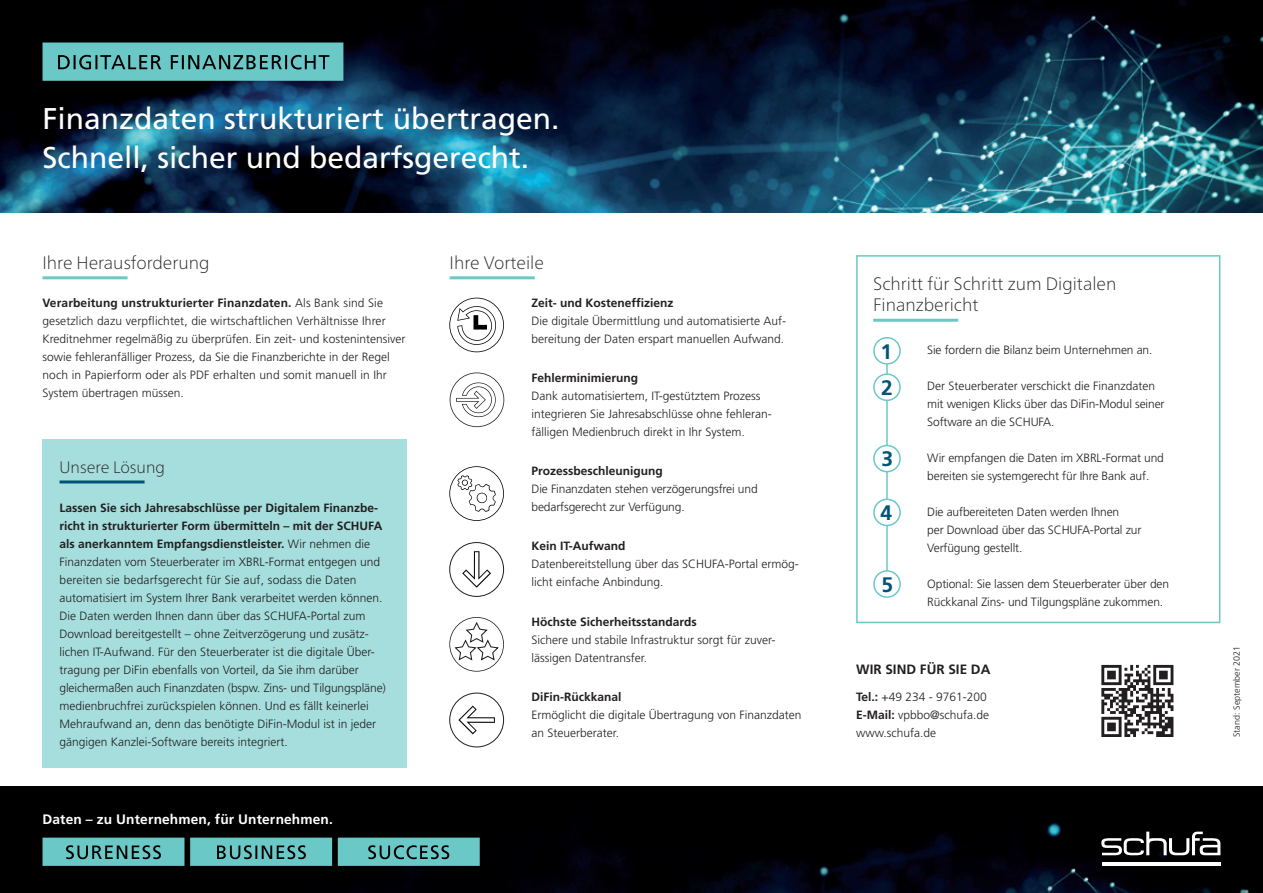
<style>
.page{position:relative;width:1263px;height:893px;background:#fff}
.page>*{position:absolute;margin:0;border:0;box-sizing:border-box;transform-origin:0 0}
.t1{font:30px/39px "Frutiger LT";color:#fff}
.t2{font:700 21px/35.8px "Frutiger LT";color:#005576}
.t3{font:100 18px/21px "Frutiger Neue LT Pro";color:#231f20}
.t4{font:100 16.5px "Frutiger Neue LT Pro";color:#231f20}
.t5{font:700 13.65px "Frutiger LT";letter-spacing:.01em;color:#fff}
.t6{font:700 13.5px "Frutiger LT";color:#231f20}
.t7{font:300 12px/18px "Frutiger LT";color:#231f20}
.t8{font:700 12px "Frutiger LT";color:#231f20}
.t9{font:300 9px "Frutiger LT";color:#231f20}
.s1{font-weight:700}
</style>
<div class="page">
<img style="left:0;top:0;width:1263px;height:213px">
<img style="left:0;top:787px;width:1263px;height:106px">
<svg style="left:43px;top:838px;width:141px;height:28px;background:#5db0af"></svg>
<svg style="left:190px;top:838px;width:142px;height:28px;background:#5eb1b0"></svg>
<svg style="left:338px;top:838px;width:142px;height:28px;background:#60b5b4"></svg>
<hr style="left:1102px;top:862px;width:118px;height:4px;background:#fff">
<svg style="left:1101px;top:832px;width:119px;height:23px"></svg>
<svg style="left:43px;top:43px;width:300px;height:38px;background:#5db1b0"></svg>
<hr style="left:43px;top:276px;width:85px;height:3px;background:#6ac8c7">
<hr style="left:450px;top:276px;width:85px;height:3px;background:#6ac8c7">
<div style="left:43px;top:439px;width:364px;height:328px;background:#a5dedd"></div>
<hr style="left:60px;top:480px;width:85px;height:3px;background:#005576">
<svg style="left:1101px;top:665px;width:72px;height:72px"></svg>
<div style="left:856px;top:255px;width:364px;height:368px;border:2px solid #6ac8c7"></div>
<hr style="left:873px;top:319px;width:85px;height:3px;background:#6ac8c7">
<svg style="left:449px;top:298px;width:55px;height:54px"></svg>
<svg style="left:449px;top:466px;width:55px;height:55px"></svg>
<hr style="left:886px;top:358px;width:2px;height:215px;background:#6ac8c7">
<div style="left:874px;top:338px;width:26px;height:26px;background:#fff;border-radius:50%"></div>
<div style="left:873px;top:337px;width:28px;height:28px;border:2px solid #6ac8c7;border-radius:50%"></div>
<div style="left:874px;top:374px;width:26px;height:26px;background:#fff;border-radius:50%"></div>
<div style="left:873px;top:373px;width:28px;height:28px;border:2px solid #6ac8c7;border-radius:50%"></div>
<div style="left:874px;top:445px;width:26px;height:27px;background:#fff;border-radius:50%"></div>
<div style="left:873px;top:445px;width:28px;height:27px;border:2px solid #6ac8c7;border-radius:50%"></div>
<div style="left:874px;top:499px;width:26px;height:26px;background:#fff;border-radius:50%"></div>
<div style="left:873px;top:499px;width:28px;height:27px;border:2px solid #6ac8c7;border-radius:50%"></div>
<div style="left:873px;top:570px;width:28px;height:28px;border:2px solid #6ac8c7;border-radius:50%"></div>
<svg style="left:449px;top:617px;width:55px;height:55px"></svg>
<div style="left:449px;top:542px;width:55px;height:55px;border:1px solid #231f20;border-radius:50%"></div>
<svg style="left:462px;top:551px;width:29px;height:37px"></svg>
<svg style="left:450px;top:372px;width:54px;height:55px"></svg>
<div style="left:449px;top:693px;width:55px;height:54px;border:1px solid #231f20;border-radius:50%"></div>
<svg style="left:458px;top:706px;width:37px;height:28px"></svg>
<h1 class="t1" style="left:43px;top:99px;width:518px">Finanzdaten strukturiert übertragen.<br>Schnell, sicher und bedarfsgerecht.</h1>
<h3 class="t3" style="left:43px;top:252px;width:168px">Ihre Herausforderung</h3>
<h3 class="t3" style="left:450px;top:252px;width:96px">Ihre Vorteile</h3>
<p class="t7" style="left:43px;top:294px;width:364px"><span class="s1">Verarbeitung unstrukturierter Finanzdaten.</span> Als Bank sind Sie gesetzlich dazu verpflichtet, die wirtschaftlichen Verhältnisse Ihrer Kreditnehmer regelmäßig zu überprüfen. Ein zeit- und kostenintensiver sowie fehleranfälliger Prozess, da Sie die Finanzberichte in der Regel noch in Papierform oder als PDF erhalten und somit manuell in Ihr System übertragen müssen.</p>
<p class="t8" style="left:531px;top:295px;width:144px">Zeit- und Kosteneffizienz</p>
<p class="t7" style="left:531px;top:312px;width:256px">Die digitale Übermittlung und automatisierte Auf&shy;bereitung der Daten erspart manuellen Aufwand.</p>
<p class="t8" style="left:531px;top:371px;width:108px">Fehlerminimierung</p>
<p class="t7" style="left:531px;top:387px;width:242px">Dank automatisiertem, IT-gestütztem Prozess integrieren Sie Jahresabschlüsse ohne fehleran&shy;fälligen Medienbruch direkt in Ihr System.</p>
<p class="t8" style="left:531px;top:464px;width:133px">Prozessbeschleunigung</p>
<p class="t7" style="left:531px;top:480px;width:228px">Die Finanzdaten stehen verzögerungsfrei und bedarfsgerecht zur Verfügung.</p>
<p class="t8" style="left:531px;top:539px;width:95px">Kein IT-Aufwand</p>
<p class="t7" style="left:531px;top:555px;width:269px">Datenbereitstellung über das SCHUFA-Portal ermög&shy;licht einfache Anbindung.</p>
<p class="t8" style="left:531px;top:614px;width:167px">Höchste Sicherheitsstandards</p>
<p class="t7" style="left:531px;top:631px;width:245px">Sichere und stabile Infrastruktur sorgt für zuver&shy;lässigen Datentransfer.</p>
<p class="t8" style="left:531px;top:690px;width:92px">DiFin-Rückkanal</p>
<p class="t7" style="left:531px;top:706px;width:272px">Ermöglicht die digitale Übertragung von Finanzdaten an Steuerberater.</p>
<h3 class="t4" style="left:60px;top:457px;width:107px">Unsere Lösung</h3>
<p class="t7" style="left:60px;top:499px;width:328px"><span class="s1">Lassen Sie sich Jahresabschlüsse per Digitalem Finanzbe&shy;richt in strukturierter Form übermitteln – mit der SCHUFA als anerkanntem Empfangsdienstleister.</span> Wir nehmen die Finanzdaten vom Steuerberater im XBRL-Format entgegen und bereiten sie bedarfsgerecht für Sie auf, sodass die Daten automatisiert im System Ihrer Bank verarbeitet werden können.<br>Die Daten werden Ihnen dann über das SCHUFA-Portal zum Download bereitgestellt – ohne Zeitverzögerung und zusätz&shy;lichen IT-Aufwand. Für den Steuerberater ist die digitale Über&shy;tragung per DiFin ebenfalls von Vorteil, da Sie ihm darüber gleichermaßen auch Finanzdaten (bspw. Zins- und Tilgungspläne) medienbruchfrei zurückspielen können. Und es fällt keinerlei Mehraufwand an, denn das benötigte DiFin-Modul ist in jeder gängigen Kanzlei-Software bereits integriert.</p>
<p class="t5" style="left:43px;top:811px;width:292px">Daten – zu Unternehmen, für Unternehmen.</p>
<h3 class="t3" style="left:873px;top:273px;width:245px">Schritt für Schritt zum Digitalen<br>Finanzbericht</h3>
<h2 class="t2" style="left:881px;top:334px;width:14px">1<br>2</h2>
<p class="t7" style="left:927px;top:341px;width:227px">Sie fordern die Bilanz beim Unternehmen an.</p>
<p class="t7" style="left:927px;top:377px;width:239px">Der Steuerberater verschickt die Finanzdaten mit wenigen Klicks über das DiFin-Modul seiner<br>Software an die SCHUFA.</p>
<p class="t7" style="left:927px;top:449px;width:238px">Wir empfangen die Daten im XBRL-Format und bereiten sie systemgerecht für Ihre Bank auf.</p>
<p class="t7" style="left:927px;top:503px;width:216px">Die aufbereiteten Daten werden Ihnen<br>per Download über das SCHUFA-Portal zur<br>Verfügung gestellt.</p>
<p class="t7" style="left:927px;top:575px;width:243px">Optional: Sie lassen dem Steuerberater über den<br>Rückkanal Zins- und Tilgungspläne zukommen.</p>
<h2 class="t2" style="left:881px;top:441px;width:13px">3</h2>
<h2 class="t2" style="left:880px;top:495px;width:13px">4</h2>
<h2 class="t2" style="left:881px;top:567px;width:13px">5</h2>
<p class="t6" style="left:856px;top:662px;width:136px">WIR SIND FÜR SIE DA</p>
<p class="t7" style="left:856px;top:688px;width:134px"><span class="s1">Tel.:</span> +49 234 - 9761-200<br><span class="s1">E-Mail:</span> vpbbo@schufa.de www.schufa.de</p>
<p class="t9" style="left:1232px;top:737px;width:93px;rotate:-90deg">Stand: September 2021</p>
</div>
